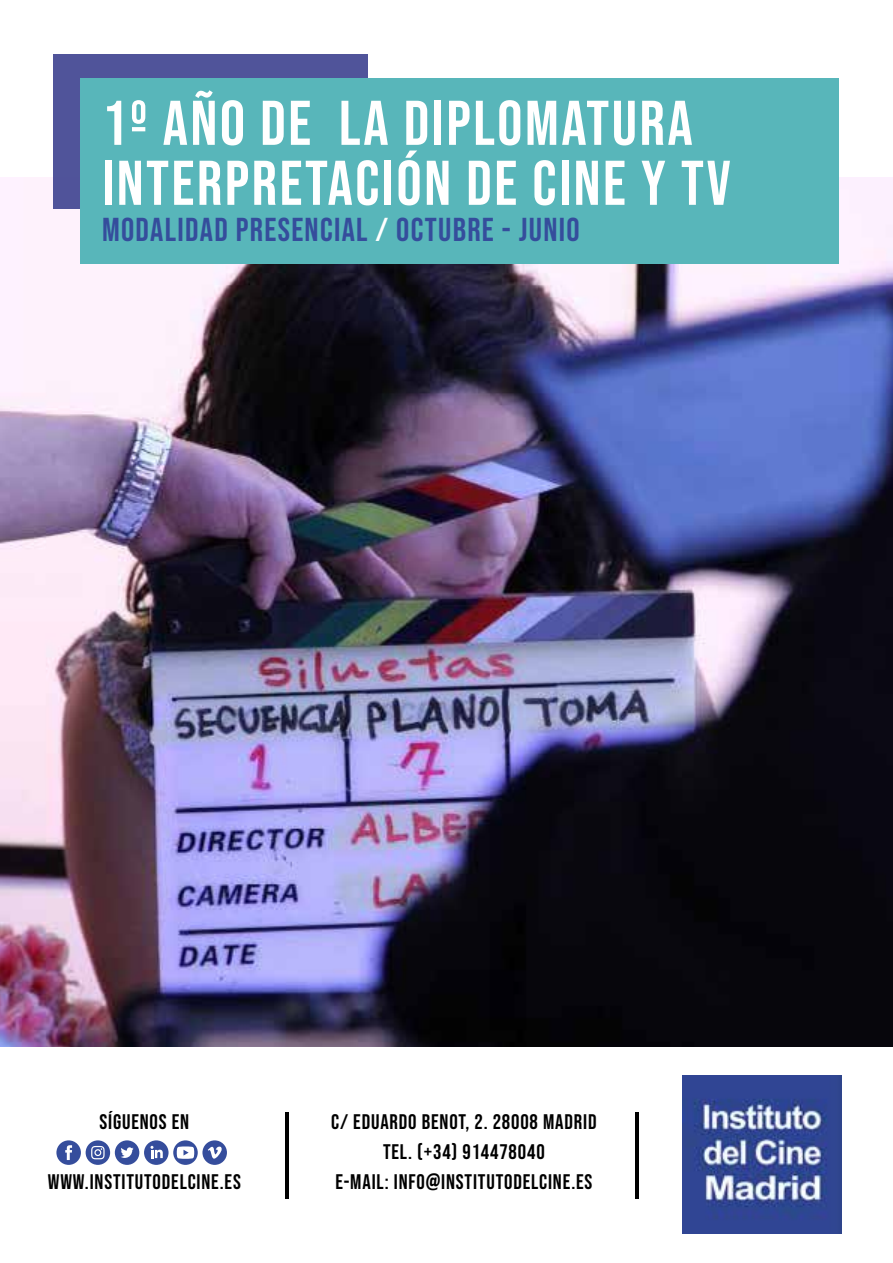
<style>
.page{position:relative;width:893px;height:1263px;background:#fff}
.page>*{position:absolute;margin:0;border:0;box-sizing:border-box;transform-origin:0 0}
.t1{font:63px/60px "Bebas Neue";letter-spacing:.04em;color:#fff}
.t2{font:33px "Bebas Neue";letter-spacing:.04em;color:#354d9c}
.t3{font:21px/30px "Bebas Neue";letter-spacing:.04em;color:#000;text-align:center}
.s1{color:#fff}
</style>
<div class="page">
<img style="left:1px;top:178px;width:891px;height:868px">
<div style="left:54px;top:54px;width:314px;height:154px;background:#50549a"></div>
<div style="left:81px;top:79px;width:758px;height:185px;background:#58b6ba"></div>
<svg style="left:173px;top:1140px;width:25px;height:25px"></svg>
<svg style="left:177px;top:1146px;width:17px;height:13px"></svg>
<div style="left:115px;top:1140px;width:24px;height:25px;background:#354d9c;border-radius:50%"></div>
<svg style="left:121px;top:1147px;width:13px;height:11px"></svg>
<svg style="left:144px;top:1140px;width:25px;height:25px"></svg>
<svg style="left:150px;top:1146px;width:13px;height:12px"></svg>
<div style="left:56px;top:1140px;width:25px;height:25px;background:#354d9c;border-radius:50%"></div>
<svg style="left:65px;top:1145px;width:7px;height:15px"></svg>
<div style="left:86px;top:1140px;width:24px;height:25px;background:#354d9c;border-radius:50%"></div>
<svg style="left:91px;top:1146px;width:14px;height:13px"></svg>
<div style="left:202px;top:1140px;width:25px;height:25px;background:#354d9c;border-radius:50%"></div>
<svg style="left:208px;top:1146px;width:14px;height:13px"></svg>
<hr style="left:636px;top:1112px;width:3px;height:86px;background:#000">
<hr style="left:285px;top:1112px;width:3px;height:86px;background:#000">
<img style="left:682px;top:1075px;width:159px;height:159px">
<h1 class="t1" style="left:102px;top:92px;width:630px">1º AÑO DE LA DIPLOMATURA<br>INTERPRETACIÓN DE CINE Y TV</h1>
<h2 class="t2" style="left:102px;top:211px;width:479px">MODALIDAD PRESENCIAL <span class="s1">/</span> OCTUBRE - JUNIO</h2>
<p class="t3" style="left:99px;top:1106px;width:91px">SÍGUENOS EN</p>
<p class="t3" style="left:48px;top:1166px;width:195px">WWW.INSTITUTODELCINE.ES</p>
<p class="t3" style="left:331px;top:1106px;width:267px">C/ EDUARDO BENOT, 2. 28008 MADRID<br>TEL. (+34) 914478040<br>E-MAIL: INFO@INSTITUTODELCINE.ES</p>
</div>
